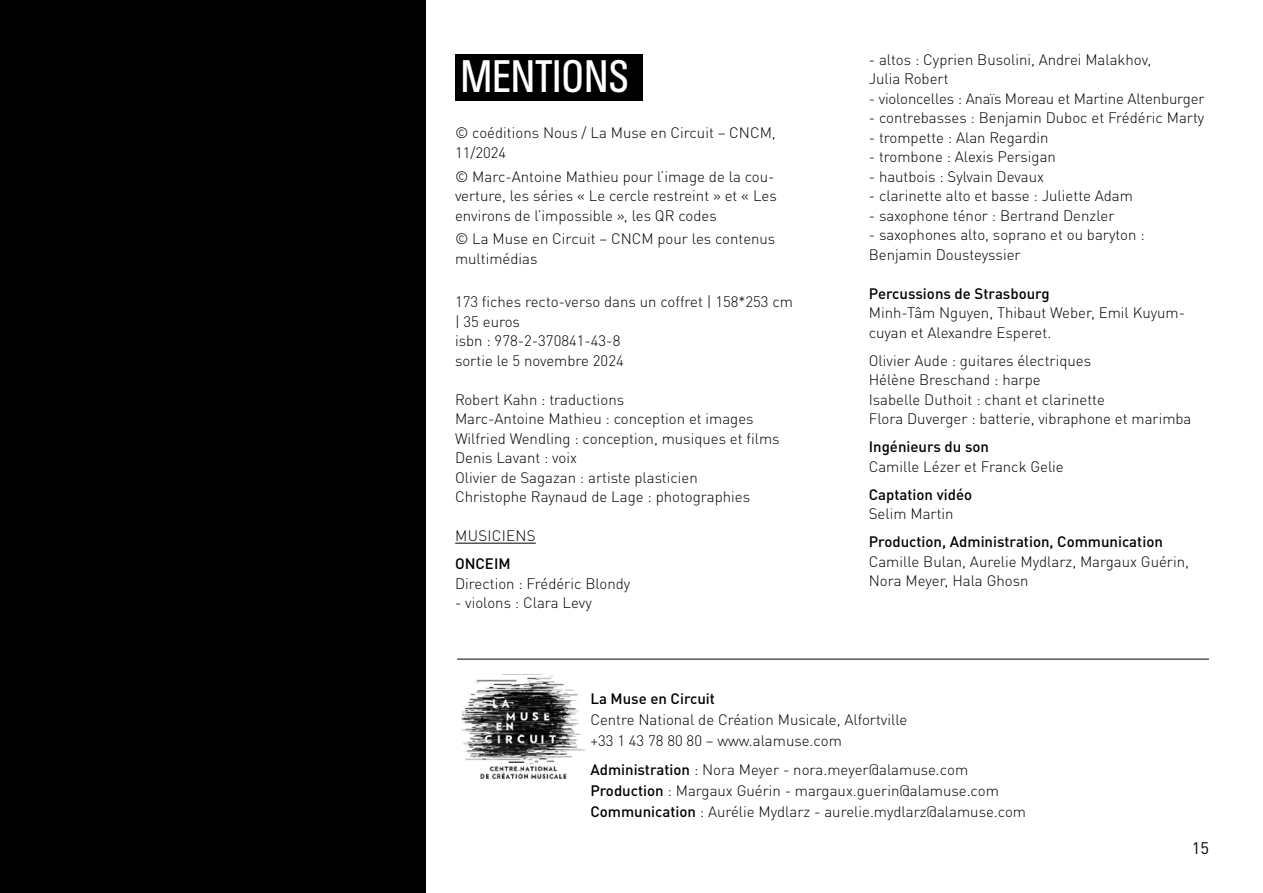
<style>
.page{position:relative;width:1263px;height:893px;background:#fff}
.page>*{position:absolute;margin:0;border:0;box-sizing:border-box;transform-origin:0 0}
.t1{font:45px "AG Buch Condensed BQ";color:#fff}
.t2{font:16.5px "DIN Pro";color:#000}
.t3{font:300 15px/19.5px "DIN Pro";color:#000}
.t4{font:500 15px "DIN Pro";color:#000}
.t5{font:300 15px "DIN Pro";letter-spacing:.02em;color:#000}
.s1{font-weight:500}
</style>
<div class="page">
<div style="left:455px;top:54px;width:187px;height:47px;background:#000"></div>
<div style="left:0;top:0;width:425px;height:893px;background:#000"></div>
<hr style="left:455px;top:543px;width:81px;height:1px;background:#000">
<hr style="left:457px;top:659px;width:752px;height:1px;background:#000">
<img style="left:461px;top:674px;width:124px;height:105px">
<h1 class="t1" style="left:460px;top:51px;width:170px">MENTIONS</h1>
<p class="t3" style="left:455px;top:122px;width:322px">© coéditions Nous / La Muse en Circuit – CNCM,<br>11/2024</p>
<p class="t3" style="left:455px;top:165px;width:323px">© Marc-Antoine Mathieu pour l’image de la cou&shy;verture, les séries « Le cercle restreint » et « Les environs de l’impossible », les QR codes</p>
<p class="t3" style="left:455px;top:228px;width:322px">© La Muse en Circuit – CNCM pour les contenus multimédias</p>
<p class="t3" style="left:455px;top:291px;width:339px">173 fiches recto-verso dans un coffret | 158*253 cm | 35 euros<br>isbn : 978-2-370841-43-8<br>sortie le 5 novembre 2024</p>
<p class="t3" style="left:455px;top:388px;width:326px">Robert Kahn : traductions<br>Marc-Antoine Mathieu : conception et images Wilfried Wendling : conception, musiques et films Denis Lavant : voix<br>Olivier de Sagazan : artiste plasticien<br>Christophe Raynaud de Lage : photographies</p>
<p class="t5" style="left:455px;top:524px;width:82px">MUSICIENS</p>
<p class="t4" style="left:455px;top:551px;width:57px">ONCEIM</p>
<p class="t3" style="left:455px;top:572px;width:177px">Direction : Frédéric Blondy</p>
<p class="t3" style="left:455px;top:592px;width:138px">- violons : Clara Levy</p>
<p class="t3" style="left:869px;top:48px;width:284px">- altos : Cyprien Busolini, Andrei Malakhov,<br>Julia Robert</p>
<p class="t3" style="left:869px;top:87px;width:337px">- violoncelles : Anaïs Moreau et Martine Altenburger</p>
<p class="t3" style="left:869px;top:107px;width:337px">- contrebasses : Benjamin Duboc et Frédéric Marty</p>
<p class="t3" style="left:869px;top:126px;width:181px">- trompette : Alan Regardin</p>
<p class="t3" style="left:869px;top:146px;width:189px">- trombone : Alexis Persigan</p>
<p class="t3" style="left:869px;top:165px;width:177px">- hautbois : Sylvain Devaux</p>
<p class="t3" style="left:869px;top:185px;width:266px">- clarinette alto et basse : Juliette Adam</p>
<p class="t3" style="left:869px;top:204px;width:247px">- saxophone ténor : Bertrand Denzler</p>
<p class="t3" style="left:869px;top:224px;width:277px">- saxophones alto, soprano et ou baryton :<br>Benjamin Dousteyssier</p>
<p class="t4" style="left:869px;top:281px;width:182px">Percussions de Strasbourg</p>
<p class="t3" style="left:869px;top:302px;width:318px">Minh-Tâm Nguyen, Thibaut Weber, Emil Kuyum&shy;cuyan et Alexandre Esperet.</p>
<p class="t3" style="left:869px;top:349px;width:324px">Olivier Aude : guitares électriques<br>Hélène Breschand : harpe<br>Isabelle Duthoit : chant et clarinette<br>Flora Duverger : batterie, vibraphone et marimba</p>
<p class="t4" style="left:869px;top:435px;width:122px">Ingénieurs du son</p>
<p class="t3" style="left:869px;top:455px;width:197px">Camille Lézer et Franck Gelie</p>
<p class="t4" style="left:869px;top:482px;width:105px">Captation vidéo</p>
<p class="t3" style="left:869px;top:503px;width:86px">Selim Martin</p>
<p class="t4" style="left:869px;top:530px;width:296px">Production, Administration, Communication</p>
<p class="t3" style="left:869px;top:550px;width:322px">Camille Bulan, Aurelie Mydlarz, Margaux Guérin,<br>Nora Meyer, Hala Ghosn</p>
<p class="t4" style="left:590px;top:686px;width:126px">La Muse en Circuit</p>
<p class="t3" style="left:590px;top:708px;width:318px;line-height:21px">Centre National de Création Musicale, Alfortville +33 1 43 78 80 80 – www.alamuse.com</p>
<p class="t3" style="left:590px;top:758px;width:437px;line-height:21px"><span class="s1">Administration</span> : Nora Meyer - nora.meyer@alamuse.com<br><span class="s1">Production</span> : Margaux Guérin - margaux.guerin@alamuse.com<br><span class="s1">Communication</span> : Aurélie Mydlarz - aurelie.mydlarz@alamuse.com</p>
<p class="t2" style="left:1192px;top:835px;width:19px">15</p>
</div>
